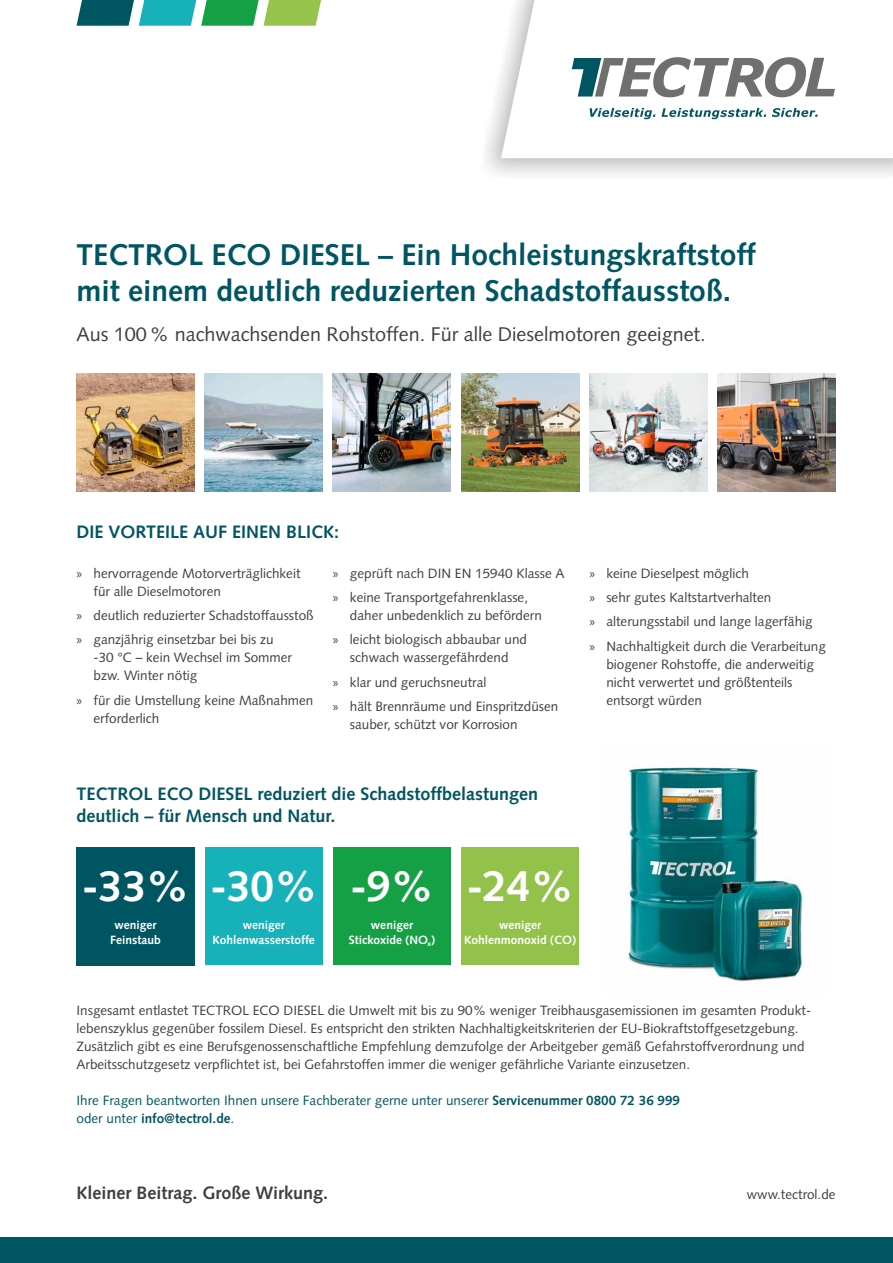
<style>
.page{position:relative;width:893px;height:1263px;background:#fff}
.page>*{position:absolute;margin:0;border:0;box-sizing:border-box;transform-origin:0 0}
.t1{font:700 43.5px "Syntax";color:#fff}
.t2{font:700 30px/36px "Syntax";color:#005562}
.t3{font:19.8px "Syntax";color:#3c413c}
.t4{font:700 18px/21.6px "Syntax";color:#005562}
.t5{font:700 18px "Syntax";color:#3c413c}
.t6{font:13.5px/18px "Syntax";color:#3c413c}
.t7{font:13.5px/18px "Syntax";color:#005562}
.t8{font:700 12px/14.4px "Syntax";color:#fff;text-align:center}
.s1{font-family:"Myriad Pro"}
.s2{font-weight:700}
</style>
<div class="page">
<img style="left:628px;top:763px;width:175px;height:219px">
<img style="left:77px;top:374px;width:118px;height:118px">
<img style="left:205px;top:374px;width:118px;height:118px">
<img style="left:333px;top:374px;width:118px;height:117px">
<img style="left:461px;top:374px;width:118px;height:118px">
<img style="left:589px;top:374px;width:118px;height:117px">
<img style="left:718px;top:374px;width:118px;height:118px">
<div style="left:77px;top:847px;width:118px;height:118px;background:#005562"></div>
<div style="left:205px;top:847px;width:118px;height:118px;background:#16b1b9"></div>
<div style="left:333px;top:847px;width:118px;height:118px;background:#16a046"></div>
<div style="left:461px;top:847px;width:118px;height:118px;background:#93c24b"></div>
<svg style="left:485px;top:80px;width:408px;height:95px"></svg>
<svg style="left:501px;top:0;width:392px;height:158px"></svg>
<svg style="left:590px;top:108px;width:65px;height:11px"></svg>
<svg style="left:661px;top:108px;width:105px;height:11px"></svg>
<svg style="left:772px;top:108px;width:46px;height:9px"></svg>
<svg style="left:572px;top:57px;width:263px;height:40px"></svg>
<svg style="left:77px;top:0;width:244px;height:26px;background:#50aa82"></svg>
<div style="left:0;top:1237px;width:893px;height:26px;background:#005562"></div>
<h2 class="t2" style="left:77px;top:237px;width:681px">TECTROL ECO DIESEL – Ein Hochleistungskraftstoff mit einem deutlich reduzierten Schadstoffausstoß.</h2>
<h3 class="t3" style="left:77px;top:323px;width:631px">Aus 100% nachwachsenden Rohstoffen. Für alle Dieselmotoren geeignet.</h3>
<h3 class="t4" style="left:77px;top:521px;width:264px">DIE VORTEILE AUF EINEN BLICK:</h3>
<p class="t6" style="left:94px;top:564px;width:208px;text-indent:-17px"><span class="s1">»</span> hervorragende Motorverträglichkeit für alle Dieselmotoren</p>
<p class="t6" style="left:77px;top:603px;width:239px;line-height:24.5px"><span class="s1">»</span> deutlich reduzierter Schadstoffausstoß <span class="s1">»</span> ganzjährig einsetzbar bei bis zu</p>
<p class="t6" style="left:94px;top:649px;width:200px">-30 °C – kein Wechsel im Sommer bzw. Winter nötig</p>
<p class="t6" style="left:94px;top:691px;width:221px;text-indent:-17px"><span class="s1">»</span> für die Umstellung keine Maßnahmen erforderlich</p>
<p class="t6" style="left:333px;top:561px;width:233px;line-height:24.5px"><span class="s1">»</span> geprüft nach DIN EN 15940 Klasse A <span class="s1">»</span> keine Transportgefahrenklasse,</p>
<p class="t6" style="left:333px;top:603px;width:210px;line-height:24.5px;text-indent:17px">daher unbedenklich zu befördern <span class="s1">»</span> leicht biologisch abbaubar und</p>
<p class="t6" style="left:333px;top:645px;width:227px;line-height:24.5px;text-indent:17px">schwach wassergefährdend<br><span class="s1">»</span> klar und geruchsneutral<br><span class="s1">»</span> hält Brennräume und Einspritzdüsen</p>
<p class="t6" style="left:350px;top:715px;width:169px">sauber, schützt vor Korrosion</p>
<p class="t6" style="left:589px;top:561px;width:238px;line-height:24.5px"><span class="s1">»</span> keine Dieselpest möglich<br><span class="s1">»</span> sehr gutes Kaltstartverhalten<br><span class="s1">»</span> alterungsstabil und lange lagerfähig<br><span class="s1">»</span> Nachhaltigkeit durch die Verarbeitung</p>
<p class="t6" style="left:606px;top:655px;width:209px">biogener Rohstoffe, die anderweitig nicht verwertet und größtenteils entsorgt würden</p>
<h3 class="t4" style="left:77px;top:783px;width:463px">TECTROL ECO DIESEL reduziert die Schadstoffbelastungen deutlich – für Mensch und Natur.</h3>
<h1 class="t1" style="left:82px;top:861px;width:109px">-33%</h1>
<p class="t8" style="left:110px;top:918px;width:52px">weniger<br>Feinstaub</p>
<h1 class="t1" style="left:210px;top:861px;width:109px">-30%</h1>
<p class="t8" style="left:213px;top:918px;width:104px">weniger<br>Kohlenwasserstoffe</p>
<h1 class="t1" style="left:350px;top:861px;width:85px">-9%</h1>
<p class="t8" style="left:349px;top:918px;width:88px">weniger<br>Stickoxide (NO<sub>x</sub>)</p>
<h1 class="t1" style="left:466px;top:861px;width:109px">-24%</h1>
<p class="t8" style="left:464px;top:918px;width:114px">weniger<br>Kohlenmonoxid (CO)</p>
<p class="t6" style="left:77px;top:1002px;width:736px">Insgesamt entlastet TECTROL ECO DIESEL die Umwelt mit bis zu 90% weniger Treibhausgasemissionen im gesamten Produkt&shy;lebenszyklus gegenüber fossilem Diesel. Es entspricht den strikten Nachhaltigkeitskriterien der EU-Biokraftstoffgesetzgebung.<br>Zusätzlich gibt es eine Berufsgenossenschaftliche Empfehlung demzufolge der Arbeitgeber gemäß Gefahrstoffverordnung und Arbeitsschutzgesetz verpflichtet ist, bei Gefahrstoffen immer die weniger gefährliche Variante einzusetzen.</p>
<p class="t7" style="left:77px;top:1092px;width:605px">Ihre Fragen beantworten Ihnen unsere Fachberater gerne unter unserer <span class="s2">Servicenummer 0800 72 36 999 </span>oder unter <span class="s2">info@tectrol.de</span>.</p>
<h3 class="t5" style="left:77px;top:1183px;width:253px">Kleiner Beitrag. Große Wirkung.</h3>
<p class="t6" style="left:747px;top:1185px;width:90px">www.tectrol.de</p>
</div>
